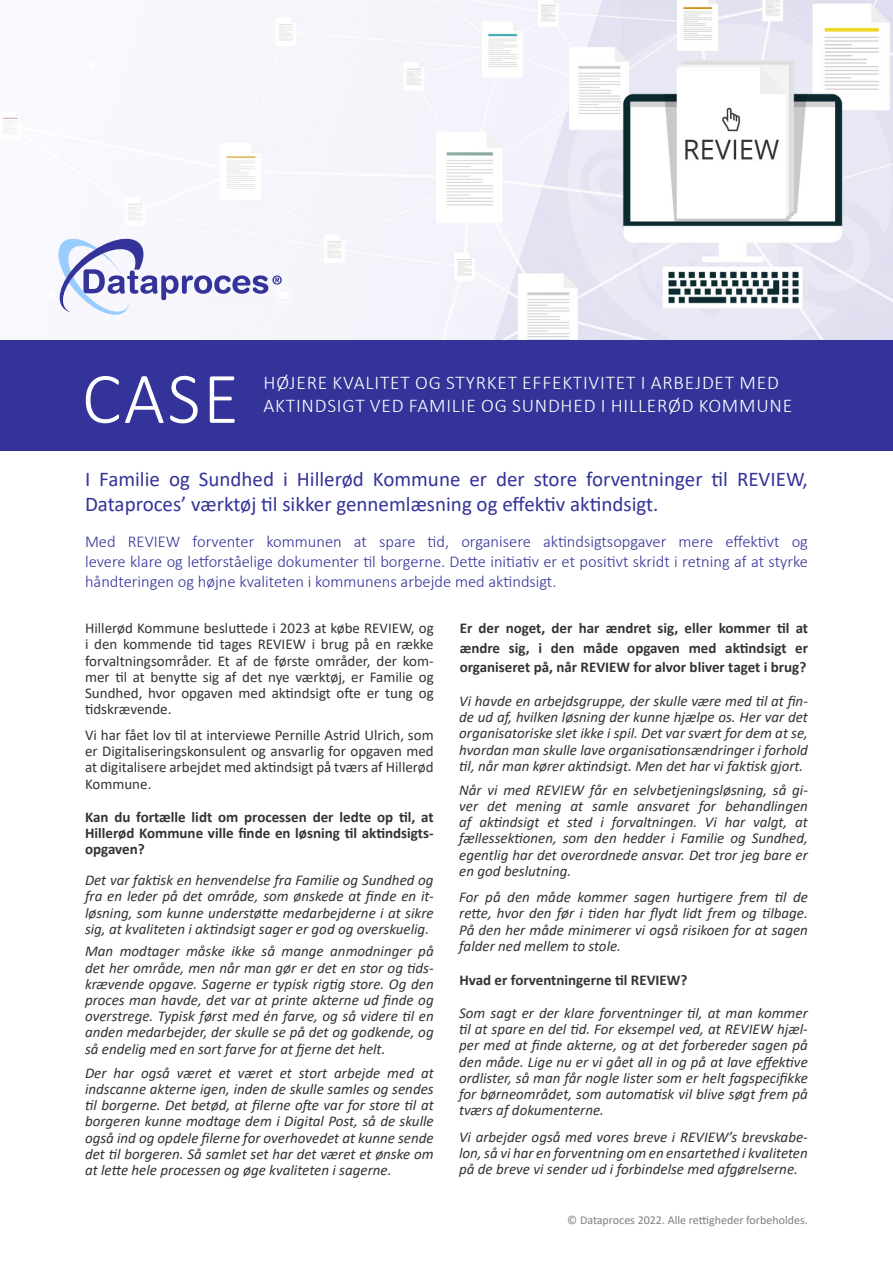
<style>
.page{position:relative;width:893px;height:1263px;background:#fff}
.page>*{position:absolute;margin:0;border:0;box-sizing:border-box;transform-origin:0 0}
.Hvid_overskrift_1{font:300 73.35px "Calibri";color:#fff}
.Mørk_blå_overskrift_2{font:21px/25.2px "Calibri";color:#339}
.Hvid_overskrift_2{font:300 19.5px/23.4px "Calibri";letter-spacing:.04em;color:#fff}
.Mørk_blå_overskrift_2-2{font:300 16.5px/19.8px "Calibri";color:#339;text-align:justify}
.Sort_Brødtekst_1{font:italic 15px/16.2px "Calibri";color:#333;text-align:justify}
.Sort_Brødtekst_1-2{font:15px/16.2px "Calibri";color:#333;text-align:justify}
.Sort_overskrift_1{font:700 15px/19.5px "Calibri";color:#333;text-align:justify}
.Sort_Brødtekst_1-3{font:700 15px/16.2px "Calibri";color:#333;text-align:justify}
.Grå_tekst_1{font:12px "Calibri";color:#7f7f7f}
</style>
<div class="page">
<img style="left:3px;top:0;width:890px;height:340px">
<div style="left:0;top:340px;width:893px;height:111px;background:#339"></div>
<svg style="left:58px;top:239px;width:224px;height:76px"></svg>
<p class="Hvid_overskrift_1" style="left:82px;top:353px;width:158px">CASE</p>
<p class="Hvid_overskrift_2" style="left:264px;top:371px;width:530px">HØJERE KVALITET OG STYRKET EFFEKTIVITET I ARBEJDET MED<br>AKTINDSIGT VED FAMILIE OG SUNDHED I HILLERØD KOMMUNE</p>
<p class="Mørk_blå_overskrift_2" style="left:85px;top:466px;width:724px">I Familie og Sundhed i Hillerød Kommune er der store forventninger til REVIEW,<br>Dataproces’ værktøj til sikker gennemlæsning og effektiv aktindsigt.</p>
<p class="Mørk_blå_overskrift_2-2" style="left:85px;top:532px;width:724px">Med REVIEW forventer kommunen at spare tid, organisere aktindsigtsopgaver mere effektivt og levere klare og letforståelige dokumenter til borgerne. Dette initiativ er et positivt skridt i retning af at styrke håndteringen og højne kvaliteten i kommunens arbejde med aktindsigt.</p>
<p class="Sort_Brødtekst_1-2" style="left:85px;top:620px;width:350px">Hillerød Kommune besluttede i 2023 at købe REVIEW, og i den kommende tid tages REVIEW i brug på en række forvaltningsområder. Et af de første områder, der kom&shy;mer til at benytte sig af det nye værktøj, er Familie og Sundhed, hvor opgaven med aktindsigt ofte er tung og tidskrævende.</p>
<p class="Sort_Brødtekst_1-2" style="left:85px;top:727px;width:350px">Vi har fået lov til at interviewe Pernille Astrid Ulrich, som er Digitaliseringskonsulent og ansvarlig for opgaven med at digitalisere arbejdet med aktindsigt på tværs af Hillerød Kommune.</p>
<p class="Sort_Brødtekst_1-3" style="left:85px;top:809px;width:350px">Kan du fortælle lidt om processen der ledte op til, at Hillerød Kommune ville finde en løsning til aktindsigts&shy;opgaven?</p>
<p class="Sort_Brødtekst_1" style="left:85px;top:871px;width:350px">Det var faktisk en henvendelse fra Familie og Sundhed og fra en leder på det område, som ønskede at finde en it&shy;løsning, som kunne understøtte medarbejderne i at sikre sig, at kvaliteten i aktindsigt sager er god og overskuelig.</p>
<p class="Sort_Brødtekst_1" style="left:85px;top:943px;width:350px">Man modtager måske ikke så mange anmodninger på det her område, men når man gør er det en stor og tids&shy;krævende opgave. Sagerne er typisk rigtig store. Og den proces man havde, det var at printe akterne ud finde og overstrege. Typisk først med én farve, og så videre til en anden medarbejder, der skulle se på det og godkende, og så endelig med en sort farve for at fjerne det helt.</p>
<p class="Sort_Brødtekst_1" style="left:85px;top:1064px;width:350px">Der har også været et været et stort arbejde med at indscanne akterne igen, inden de skulle samles og sendes til borgerne. Det betød, at filerne ofte var for store til at borgeren kunne modtage dem i Digital Post, så de skulle også ind og opdele filerne for overhovedet at kunne sende det til borgeren. Så samlet set har det været et ønske om at lette hele processen og øge kvaliteten i sagerne.</p>
<p class="Sort_overskrift_1" style="left:460px;top:618px;width:350px">Er der noget, der har ændret sig, eller kommer til at ændre sig, i den måde opgaven med aktindsigt er organiseret på, når REVIEW for alvor bliver taget i brug?</p>
<p class="Sort_Brødtekst_1" style="left:459px;top:692px;width:350px">Vi havde en arbejdsgruppe, der skulle være med til at fin&shy;de ud af, hvilken løsning der kunne hjælpe os. Her var det organisatoriske slet ikke i spil. Det var svært for dem at se, hvordan man skulle lave organisationsændringer i forhold til, når man kører aktindsigt. Men det har vi faktisk gjort.</p>
<p class="Sort_Brødtekst_1" style="left:459px;top:781px;width:350px">Når vi med REVIEW får en selvbetjeningsløsning, så gi&shy;ver det mening at samle ansvaret for behandlingen af aktindsigt et sted i forvaltningen. Vi har valgt, at fællessektionen, som den hedder i Familie og Sundhed, egentlig har det overordnede ansvar. Det tror jeg bare er en god beslutning.</p>
<p class="Sort_Brødtekst_1" style="left:459px;top:888px;width:350px">For på den måde kommer sagen hurtigere frem til de rette, hvor den før i tiden har flydt lidt frem og tilbage.<br>På den her måde minimerer vi også risikoen for at sagen falder ned mellem to stole.</p>
<p class="Sort_overskrift_1" style="left:459px;top:970px;width:230px">Hvad er forventningerne til REVIEW?</p>
<p class="Sort_Brødtekst_1" style="left:459px;top:1004px;width:350px">Som sagt er der klare forventninger til, at man kommer til at spare en del tid. For eksempel ved, at REVIEW hjæl&shy;per med at finde akterne, og at det forbereder sagen på den måde. Lige nu er vi gået all in og på at lave effektive ordlister, så man får nogle lister som er helt fagspecifikke for børneområdet, som automatisk vil blive søgt frem på tværs af dokumenterne.</p>
<p class="Sort_Brødtekst_1" style="left:459px;top:1128px;width:350px">Vi arbejder også med vores breve i REVIEW’s brevskabe&shy;lon, så vi har en forventning om en ensartethed i kvaliteten på de breve vi sender ud i forbindelse med afgørelserne.</p>
<p class="Grå_tekst_1" style="left:567px;top:1211px;width:242px">© Dataproces 2022. Alle rettigheder forbeholdes.</p>
</div>
